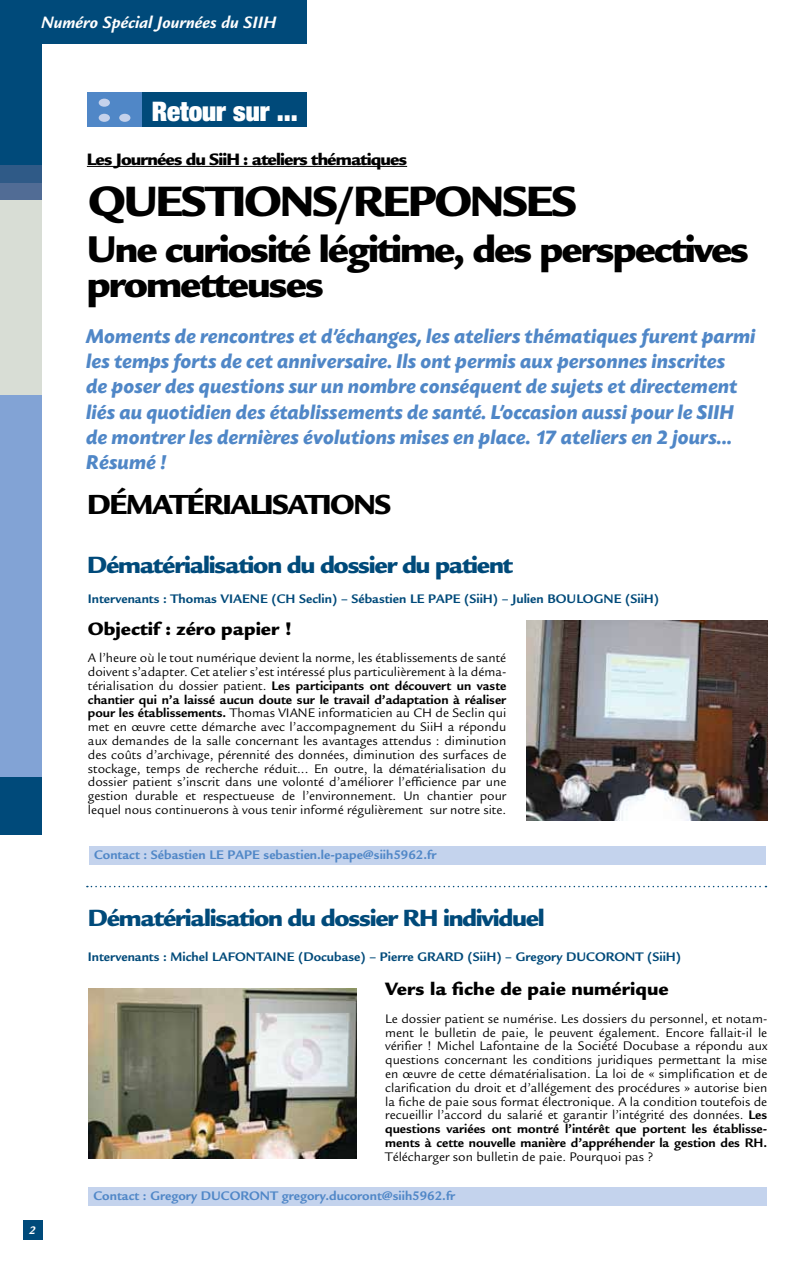
<style>
.page{position:relative;width:808px;height:1263px;background:#fff}
.page>*{position:absolute;margin:0;border:0;box-sizing:border-box;transform-origin:0 0}
.t1{font:900 46.2px "Legacy Sans";letter-spacing:-.05em;color:#000}
.t2{font:900 40.5px/34.5px "Legacy Sans";letter-spacing:-.05em;color:#000}
.t3{font:900 30px "Legacy Sans";letter-spacing:-.05em;color:#000}
.t4{font:900 expanded 27px "Helvetica Neue";color:#fff}
.t5{font:900 25.5px "Legacy Sans";letter-spacing:-.05em;color:#004a7a}
.t6{font:italic 700 21px/25.2px "Today SB";color:#5087c7}
.t7{font:900 19.5px "Legacy Sans";color:#000}
.t8{font:900 18px "Legacy Sans";letter-spacing:-.05em;color:#000}
.t9{font:italic 700 18px "Legacy Sans";color:#fff}
.t10{font:13.5px/13.8px "Legacy Sans";color:#000;text-align:justify}
.t11{font:700 13.5px "Legacy Sans";color:#004a7a}
.t12{font:700 13.5px "Legacy Sans";color:#5087c7}
.t13{font:italic 700 12px "Legacy Sans";color:#fff}
.s1{font-weight:700}
</style>
<div class="page">
<div style="left:0;top:0;width:41px;height:834px;background:#004a7a"></div>
<div style="left:0;top:165px;width:41px;height:18px;background:#2f5a87"></div>
<div style="left:0;top:183px;width:41px;height:19px;background:#516c95"></div>
<div style="left:0;top:200px;width:41px;height:195px;background:#d8ddd5"></div>
<div style="left:0;top:395px;width:41px;height:382px;background:#82a3d5"></div>
<div style="left:0;top:0;width:306px;height:43px;background:#004a7a"></div>
<div style="left:87px;top:93px;width:219px;height:34px;background:#004a7a"></div>
<div style="left:87px;top:93px;width:54px;height:34px;background:#5087c7"></div>
<div style="left:99px;top:99px;width:11px;height:8px;background:#c4d1eb;border-radius:50%"></div>
<div style="left:99px;top:114px;width:11px;height:8px;background:#c4d1eb;border-radius:50%"></div>
<div style="left:119px;top:114px;width:11px;height:8px;background:#c4d1eb;border-radius:50%"></div>
<hr style="left:87px;top:166px;width:320px;height:1px;background:#000">
<div style="left:23px;top:1220px;width:20px;height:19px;background:#004a7a"></div>
<div style="left:89px;top:846px;width:676px;height:19px;background:#c4d3ed"></div>
<img style="left:527px;top:620px;width:240px;height:200px">
<svg style="left:87px;top:886px;width:679px;height:1px"></svg>
<div style="left:88px;top:1187px;width:678px;height:18px;background:#c4d3ed"></div>
<img style="left:89px;top:989px;width:268px;height:169px">
<h3 class="t9" style="left:41px;top:12px;width:237px">Numéro Spécial Journées du SIIH</h3>
<h3 class="t4" style="left:152px;top:94px;width:148px">Retour sur ...</h3>
<h3 class="t8" style="left:87px;top:148px;width:322px">Les Journées du SiiH : ateliers thématiques</h3>
<h1 class="t1" style="left:88px;top:174px;width:490px">QUESTIONS/REPONSES</h1>
<h2 class="t2" style="left:87px;top:232px;width:664px">Une curiosité légitime, des perspectives prometteuses</h2>
<p class="t6" style="left:87px;top:324px;width:671px">Moments de rencontres et d’échanges, les ateliers thématiques furent parmi les temps forts de cet anniversaire. Ils ont permis aux personnes inscrites<br>de poser des questions sur un nombre conséquent de sujets et directement liés au quotidien des établissements de santé. L’occasion aussi pour le SIIH de montrer les dernières évolutions mises en place. 17 ateliers en 2 jours...<br>Résumé !</p>
<h3 class="t3" style="left:87px;top:486px;width:305px">DÉMATÉRIALISATIONS</h3>
<h3 class="t5" style="left:87px;top:549px;width:427px">Dématérialisation du dossier du patient</h3>
<p class="t11" style="left:88px;top:591px;width:573px">Intervenants : Thomas VIAENE (CH Seclin) – Sébastien LE PAPE (SiiH) – Julien BOULOGNE (SiiH)</p>
<h3 class="t7" style="left:88px;top:617px;width:206px">Objectif : zéro papier !</h3>
<p class="t10" style="left:88px;top:651px;width:420px">A l’heure où le tout numérique devient la norme, les établissements de santé doivent s’adapter. Cet atelier s’est intéressé plus particulièrement à la déma&shy;térialisation du dossier patient. <span class="s1">Les participants ont découvert un vaste chantier qui n’a laissé aucun doute sur le travail d’adaptation à réaliser pour les établissements.</span> Thomas VIANE informaticien au CH de Seclin qui met en œuvre cette démarche avec l’accompagnement du SiiH a répondu aux demandes de la salle concernant les avantages attendus : diminution des coûts d’archivage, pérennité des données, diminution des surfaces de stockage, temps de recherche réduit... En outre, la dématérialisation du dossier patient s’inscrit dans une volonté d’améliorer l’efficience par une gestion durable et respectueuse de l’environnement. Un chantier pour lequel nous continuerons à vous tenir informé régulièrement sur notre site.</p>
<p class="t12" style="left:94px;top:846px;width:344px">Contact : Sébastien LE PAPE sebastien.le-pape@siih5962.fr</p>
<h3 class="t5" style="left:88px;top:903px;width:458px">Dématérialisation du dossier RH individuel</h3>
<p class="t11" style="left:88px;top:948px;width:595px">Intervenants : Michel LAFONTAINE (Docubase) – Pierre GRARD (SiiH) – Gregory DUCORONT (SiiH)</p>
<p class="t13" style="left:29px;top:1223px;width:8px">2</p>
<h3 class="t7" style="left:385px;top:977px;width:285px">Vers la fiche de paie numérique</h3>
<p class="t10" style="left:385px;top:1012px;width:384px">Le dossier patient se numérise. Les dossiers du personnel, et notam&shy;ment le bulletin de paie, le peuvent également. Encore fallait-il le vérifier ! Michel Lafontaine de la Société Docubase a répondu aux questions concernant les conditions juridiques permettant la mise en œuvre de cette dématérialisation. La loi de « simplification et de clarification du droit et d’allégement des procédures » autorise bien la fiche de paie sous format électronique. A la condition toutefois de recueillir l’accord du salarié et garantir l’intégrité des données. <span class="s1">Les questions variées ont montré l’intérêt que portent les établisse&shy;ments à cette nouvelle manière d’appréhender la gestion des RH.</span></p>
<p class="t10" style="left:385px;top:1150px;width:270px">Télécharger son bulletin de paie. Pourquoi pas ?</p>
<p class="t12" style="left:94px;top:1188px;width:363px">Contact : Gregory DUCORONT gregory.ducoront@siih5962.fr</p>
</div>
